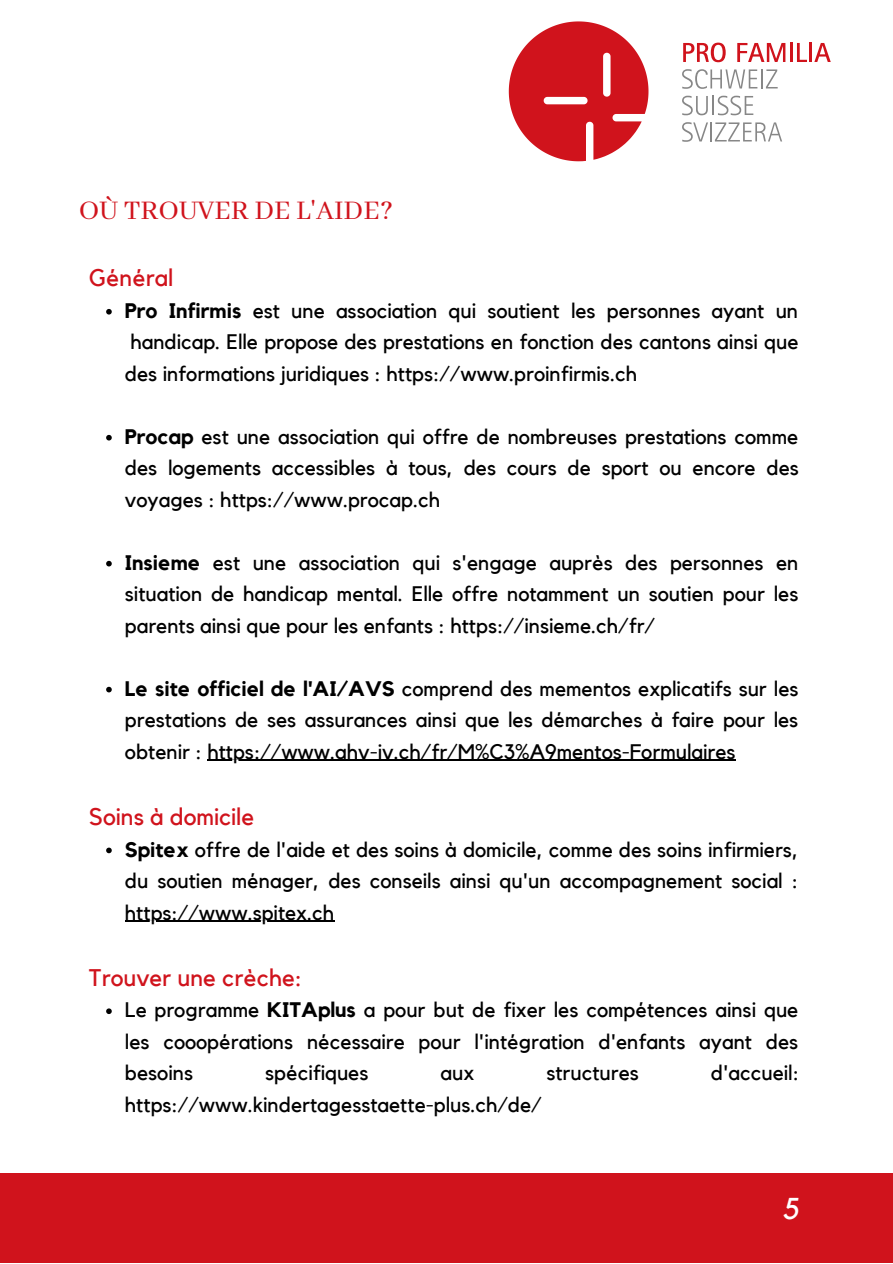
<style>
.page{position:relative;width:893px;height:1264px;background:#fff}
.page>*{position:absolute;margin:0;border:0;box-sizing:border-box;transform-origin:0 0}
.t1{font:30px "Abhaya Libre";color:#d0131c}
.t2{font:italic 30px "Kollektif";color:#fff}
.t3{font:24px "Kollektif";color:#d0131c}
.t4{font:21px/31.5px "Kollektif";color:#000;text-align:justify}
.s1{font-weight:700}
</style>
<div class="page">
<div style="left:0;top:1173px;width:892px;height:89px;background:#d0131c"></div>
<svg style="left:683px;top:43px;width:42px;height:19px"></svg>
<svg style="left:737px;top:43px;width:48px;height:19px"></svg>
<hr style="left:789px;top:43px;width:3px;height:19px;background:#d0131c">
<svg style="left:797px;top:43px;width:33px;height:19px"></svg>
<svg style="left:682px;top:69px;width:95px;height:20px"></svg>
<svg style="left:682px;top:96px;width:71px;height:19px"></svg>
<svg style="left:682px;top:122px;width:100px;height:20px"></svg>
<svg style="left:508px;top:21px;width:140px;height:140px"></svg>
<svg style="left:106px;top:309px;width:6px;height:5px"></svg>
<svg style="left:106px;top:435px;width:6px;height:5px"></svg>
<svg style="left:106px;top:561px;width:6px;height:5px"></svg>
<svg style="left:106px;top:686px;width:6px;height:6px"></svg>
<hr style="left:207px;top:760px;width:528px;height:1px;background:#000">
<svg style="left:106px;top:847px;width:6px;height:6px"></svg>
<hr style="left:125px;top:920px;width:209px;height:1px;background:#000">
<svg style="left:106px;top:1008px;width:6px;height:6px"></svg>
<h1 class="t1" style="left:79px;top:194px;width:316px">OÙ TROUVER DE L'AIDE?</h1>
<p class="t3" style="left:89px;top:267px;width:85px">Général</p>
<p class="t4" style="left:125px;top:296px;width:675px"><span class="s1">Pro Infirmis</span> est une association qui soutient les personnes ayant un handicap. Elle propose des prestations en fonction des cantons ainsi que des informations juridiques : https://www.proinfirmis.ch</p>
<p class="t4" style="left:125px;top:421px;width:675px"><span class="s1">Procap</span> est une association qui offre de nombreuses prestations comme des logements accessibles à tous, des cours de sport ou encore des voyages : https://www.procap.ch</p>
<p class="t4" style="left:125px;top:547px;width:675px"><span class="s1">Insieme</span> est une association qui s'engage auprès des personnes en situation de handicap mental. Elle offre notamment un soutien pour les parents ainsi que pour les enfants : https://insieme.ch/fr/</p>
<p class="t4" style="left:125px;top:673px;width:675px"><span class="s1">Le site officiel de l'AI/AVS</span> comprend des mementos explicatifs sur les prestations de ses assurances ainsi que les démarches à faire pour les obtenir : https://www.ahv-iv.ch/fr/M%C3%A9mentos-Formulaires</p>
<p class="t3" style="left:89px;top:805px;width:166px">Soins à domicile</p>
<p class="t4" style="left:125px;top:834px;width:674px"><span class="s1">Spitex</span> offre de l'aide et des soins à domicile, comme des soins infirmiers, du soutien ménager, des conseils ainsi qu'un accompagnement social : https://www.spitex.ch</p>
<p class="t3" style="left:89px;top:966px;width:214px">Trouver une crèche:</p>
<p class="t4" style="left:125px;top:995px;width:674px">Le programme <span class="s1">KITAplus</span> a pour but de fixer les compétences ainsi que les cooopérations nécessaire pour l'intégration d'enfants ayant des besoins</p>
<p class="t4" style="left:265px;top:1058px;width:105px">spécifiques</p>
<p class="t4" style="left:440px;top:1058px;width:35px">aux</p>
<p class="t4" style="left:546px;top:1058px;width:94px">structures</p>
<p class="t4" style="left:711px;top:1058px;width:90px">d'accueil:</p>
<p class="t4" style="left:125px;top:1089px;width:418px">https://www.kindertagesstaette-plus.ch/de/</p>
<h1 class="t2" style="left:782px;top:1195px;width:18px">5</h1>
</div>
